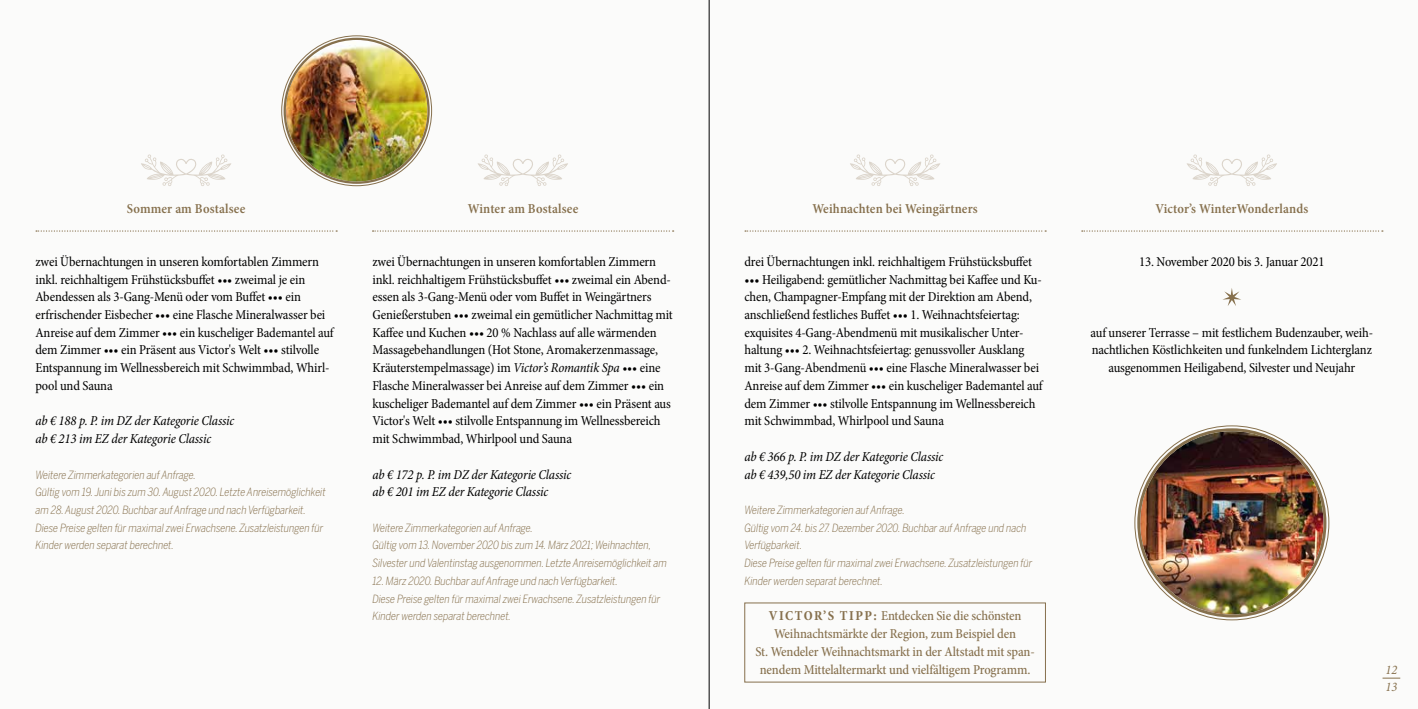
<style>
.page{position:relative;width:1418px;height:709px;background:#fff}
.page>*{position:absolute;margin:0;border:0;box-sizing:border-box;transform-origin:0 0}
.t1{font:condensed 13.75px/17.8px "Minion Pro";letter-spacing:-.01em;color:#000}
.t2{font:italic condensed 13.75px/17.8px "Minion Pro";letter-spacing:-.015em;color:#000}
.t3{font:500 condensed 13.75px/17.8px "Minion Pro";letter-spacing:-.01em;color:#86704d;text-align:center}
.t4{font:600 condensed 13.75px "Minion Pro";letter-spacing:.01em;color:#86704d}
.t5{font:italic condensed 13.12px/17.8px "Minion Pro";color:#86704d}
.t6{font:italic 300 11.25px/17.8px "Benton Sans Cond";letter-spacing:-.01em;color:#86704d}
.s1{font-style:italic}
.s2{font-weight:700}
</style>
<div class="page">
<div style="left:0;top:0;width:1417px;height:709px;background:#fbfbfa"></div>
<svg style="left:372px;top:230px;width:301px;height:2px"></svg>
<svg style="left:745px;top:230px;width:301px;height:2px"></svg>
<svg style="left:36px;top:230px;width:301px;height:2px"></svg>
<svg style="left:1081px;top:230px;width:301px;height:2px"></svg>
<svg style="left:1223px;top:288px;width:18px;height:18px"></svg>
<img style="left:1140px;top:431px;width:183px;height:183px;border-radius:92px">
<svg style="left:141px;top:154px;width:90px;height:32px"></svg>
<svg style="left:478px;top:154px;width:90px;height:32px"></svg>
<svg style="left:850px;top:154px;width:90px;height:32px"></svg>
<svg style="left:1187px;top:154px;width:90px;height:32px"></svg>
<img style="left:286px;top:40px;width:141px;height:141px;border-radius:71px">
<hr style="left:709px;top:0;width:1px;height:709px;background:#000">
<svg style="left:1382px;top:678px;width:18px;height:1px"></svg>
<p class="t4" style="left:127px;top:199px;width:120px">Sommer am Bostalsee</p>
<p class="t1" style="left:35px;top:253px;width:300px">zwei Übernachtungen in unseren komfortablen Zimmern inkl. reichhaltigem Frühstücksbuffet ••• zweimal je ein Abendessen als 3-Gang-Menü oder vom Buffet ••• ein erfrischender Eisbecher ••• eine Flasche Mineralwasser bei Anreise auf dem Zimmer ••• ein kuscheliger Bademantel auf dem Zimmer ••• ein Präsent aus Victor's Welt ••• stilvolle Entspannung im Wellnessbereich mit Schwimmbad, Whirl&shy;pool und Sauna</p>
<p class="t2" style="left:35px;top:412px;width:200px">ab € 188 p. P. im DZ der Kategorie Classic ab € 213 im EZ der Kategorie Classic</p>
<p class="t6" style="left:35px;top:465px;width:292px">Weitere Zimmerkategorien auf Anfrage.<br>Gültig vom 19. Juni bis zum 30. August 2020. Letzte Anreisemöglichkeit am 28. August 2020. Buchbar auf Anfrage und nach Verfügbarkeit.<br>Diese Preise gelten für maximal zwei Erwachsene. Zusatzleistungen für Kinder werden separat berechnet.</p>
<p class="t4" style="left:468px;top:199px;width:112px">Winter am Bostalsee</p>
<p class="t1" style="left:372px;top:253px;width:302px">zwei Übernachtungen in unseren komfortablen Zimmern inkl. reichhaltigem Frühstücksbuffet ••• zweimal ein Abend&shy;essen als 3-Gang-Menü oder vom Buffet in Weingärtners Genießerstuben ••• zweimal ein gemütlicher Nachmittag mit Kaffee und Kuchen ••• 20 % Nachlass auf alle wärmenden Massagebehandlungen (Hot Stone, Aromakerzenmassage, Kräuterstempelmassage) im <span class="s1">Victor’s Romantik Spa</span> ••• eine Flasche Mineralwasser bei Anreise auf dem Zimmer ••• ein kuscheliger Bademantel auf dem Zimmer ••• ein Präsent aus Victor's Welt ••• stilvolle Entspannung im Wellnessbereich mit Schwimmbad, Whirlpool und Sauna</p>
<p class="t2" style="left:372px;top:465px;width:200px">ab € 172 p. P. im DZ der Kategorie Classic ab € 201 im EZ der Kategorie Classic</p>
<p class="t6" style="left:372px;top:518px;width:296px">Weitere Zimmerkategorien auf Anfrage.<br>Gültig vom 13. November 2020 bis zum 14. März 2021; Weihnachten,<br>Silvester und Valentinstag ausgenommen. Letzte Anreisemöglichkeit am</p>
<p class="t6" style="left:372px;top:572px;width:289px">12. März 2020. Buchbar auf Anfrage und nach Verfügbarkeit.<br>Diese Preise gelten für maximal zwei Erwachsene. Zusatzleistungen für<br>Kinder werden separat berechnet.</p>
<p class="t4" style="left:812px;top:199px;width:167px">Weihnachten bei Weingärtners</p>
<p class="t1" style="left:744px;top:253px;width:289px">drei Übernachtungen inkl. reichhaltigem Frühstücksbuffet</p>
<p class="t1" style="left:744px;top:270px;width:300px">••• Heiligabend: gemütlicher Nachmittag bei Kaffee und Ku&shy;chen, Champagner-Empfang mit der Direktion am Abend, anschließend festliches Buffet ••• 1. Weihnachtsfeiertag: exquisites 4-Gang-Abendmenü mit musikalischer Unter&shy;haltung ••• 2. Weihnachtsfeiertag: genussvoller Ausklang mit 3-Gang-Abendmenü ••• eine Flasche Mineralwasser bei Anreise auf dem Zimmer ••• ein kuscheliger Bademantel auf dem Zimmer ••• stilvolle Entspannung im Wellnessbereich mit Schwimmbad, Whirlpool und Sauna</p>
<p class="t2" style="left:744px;top:447px;width:200px">ab € 366 p. P. im DZ der Kategorie Classic ab € 439,50 im EZ der Kategorie Classic</p>
<p class="t6" style="left:744px;top:501px;width:289px">Weitere Zimmerkategorien auf Anfrage.<br>Gültig vom 24. bis 27. Dezember 2020. Buchbar auf Anfrage und nach Verfügbarkeit.<br>Diese Preise gelten für maximal zwei Erwachsene. Zusatzleistungen für Kinder werden separat berechnet.</p>
<p class="t3" style="left:755px;top:607px;width:281px"><span class="s2">VICTOR’S TIPP:</span> Entdecken Sie die schönsten Weihnachtsmärkte der Region, zum Beispiel den<br>St. Wendeler Weihnachtsmarkt in der Altstadt mit span&shy;nendem Mittelaltermarkt und vielfältigem Programm.</p>
<p class="t4" style="left:1155px;top:199px;width:154px">Victor’s WinterWonderlands</p>
<p class="t1" style="left:1139px;top:253px;width:187px">13. November 2020 bis 3. Januar 2021</p>
<p class="t1" style="left:1090px;top:324px;width:284px;text-align:center">auf unserer Terrasse – mit festlichem Budenzauber, weih&shy;nachtlichen Köstlichkeiten und funkelndem Lichterglanz ausgenommen Heiligabend, Silvester und Neujahr</p>
<p class="t5" style="left:1385px;top:660px;width:13px">12<br>13</p>
</div>
